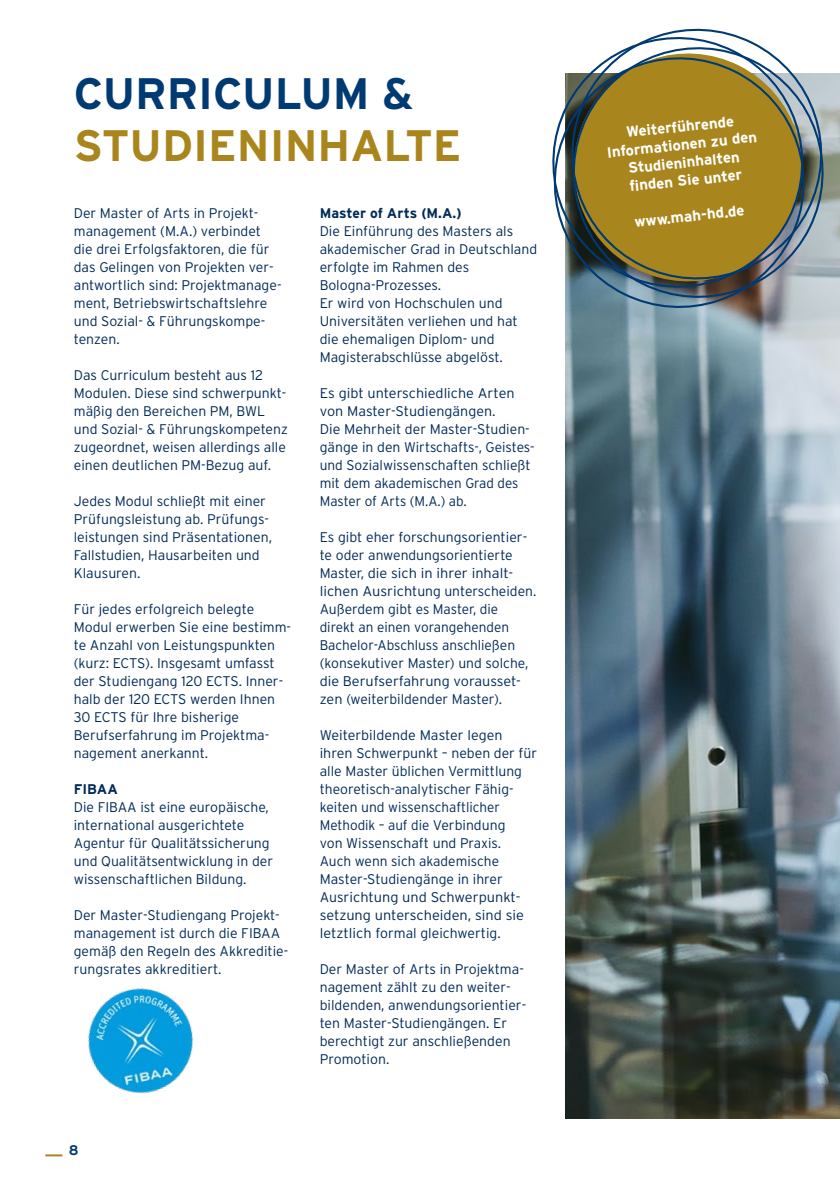
<style>
.page{position:relative;width:840px;height:1191px;background:#fff}
.page>*{position:absolute;margin:0;border:0;box-sizing:border-box;transform-origin:0 0}
.t1{font:700 44px "Interstate";color:#a9861d}
.t2{font:700 44px "Interstate";color:#003a73}
.t3{font:700 15px/18px "Interstate";color:#fff;text-align:center}
.t4{font:300 14px/18px "Interstate";color:#002a58}
.t5{font:700 14px "Interstate";color:#002a58}
.t6{font:700 14px "Interstate";color:#003a73}
</style>
<div class="page">
<svg style="left:45px;top:1154px;width:17px;height:2px"></svg>
<img style="left:565px;top:314px;width:274px;height:804px">
<svg style="left:650px;top:28px;width:189px;height:268px"></svg>
<svg style="left:552px;top:38px;width:271px;height:286px;background:#998f5f"></svg>
<img style="left:88px;top:988px;width:106px;height:106px">
<h1 class="t2" style="left:74px;top:69px;width:341px">CURRICULUM &amp;</h1>
<h1 class="t1" style="left:74px;top:121px;width:389px">STUDIENINHALTE</h1>
<p class="t4" style="left:74px;top:204px;width:209px">Der Master of Arts in Projekt&shy;management (M.A.) verbindet die drei Erfolgsfaktoren, die für das Gelingen von Projekten ver&shy;antwortlich sind: Projektmanage&shy;ment, Betriebswirtschaftslehre und Sozial- &amp; Führungskompe&shy;tenzen.</p>
<p class="t4" style="left:74px;top:366px;width:215px">Das Curriculum besteht aus 12<br>Modulen. Diese sind schwerpunkt&shy;mäßig den Bereichen PM, BWL und Sozial- &amp; Führungskompetenz zugeordnet, weisen allerdings alle einen deutlichen PM-Bezug auf.</p>
<p class="t4" style="left:74px;top:492px;width:200px">Jedes Modul schließt mit einer<br>Prüfungsleistung ab. Prüfungs&shy;leistungen sind Präsentationen,<br>Fallstudien, Hausarbeiten und<br>Klausuren.</p>
<p class="t4" style="left:74px;top:600px;width:219px">Für jedes erfolgreich belegte<br>Modul erwerben Sie eine bestimm&shy;te Anzahl von Leistungspunkten (kurz: ECTS). Insgesamt umfasst der Studiengang 120 ECTS. Inner&shy;halb der 120 ECTS werden Ihnen<br>30 ECTS für Ihre bisherige<br>Berufserfahrung im Projektma&shy;nagement anerkannt.</p>
<p class="t5" style="left:74px;top:781px;width:46px">FIBAA</p>
<p class="t4" style="left:74px;top:798px;width:201px">Die FIBAA ist eine europäische, international ausgerichtete<br>Agentur für Qualitätssicherung und Qualitätsentwicklung in der wissenschaftlichen Bildung.</p>
<p class="t4" style="left:74px;top:906px;width:216px">Der Master-Studiengang Projekt&shy;management ist durch die FIBAA gemäß den Regeln des Akkreditie&shy;rungsrates akkreditiert.</p>
<p class="t5" style="left:319px;top:205px;width:143px">Master of Arts (M.A.)</p>
<p class="t4" style="left:319px;top:222px;width:219px">Die Einführung des Masters als akademischer Grad in Deutschland erfolgte im Rahmen des<br>Bologna-Prozesses.<br>Er wird von Hochschulen und<br>Universitäten verliehen und hat die ehemaligen Diplom- und<br>Magisterabschlüsse abgelöst.</p>
<p class="t4" style="left:319px;top:384px;width:216px">Es gibt unterschiedliche Arten von Master-Studiengängen.<br>Die Mehrheit der Master-Studien&shy;gänge in den Wirtschafts-, Geistes&shy;und Sozialwissenschaften schließt mit dem akademischen Grad des<br>Master of Arts (M.A.) ab.</p>
<p class="t4" style="left:319px;top:528px;width:218px">Es gibt eher forschungsorientier&shy;te oder anwendungsorientierte Master, die sich in ihrer inhalt&shy;lichen Ausrichtung unterscheiden.<br>Außerdem gibt es Master, die direkt an einen vorangehenden Bachelor-Abschluss anschließen (konsekutiver Master) und solche, die Berufserfahrung vorausset&shy;zen (weiterbildender Master).</p>
<p class="t4" style="left:319px;top:726px;width:219px">Weiterbildende Master legen ihren Schwerpunkt – neben der für alle Master üblichen Vermittlung theoretisch-analytischer Fähig&shy;keiten und wissenschaftlicher<br>Methodik – auf die Verbindung<br>von Wissenschaft und Praxis.<br>Auch wenn sich akademische<br>Master-Studiengänge in ihrer<br>Ausrichtung und Schwerpunkt&shy;setzung unterscheiden, sind sie letztlich formal gleichwertig.</p>
<p class="t4" style="left:319px;top:960px;width:208px">Der Master of Arts in Projektma&shy;nagement zählt zu den weiter&shy;bildenden, anwendungsorientier&shy;ten Master-Studiengängen. Er berechtigt zur anschließenden<br>Promotion.</p>
<p class="t6" style="left:69px;top:1142px;width:11px">8</p>
<p class="t3" style="left:603px;top:125px;width:152px;rotate:-6deg">Weiterführende<br>Informationen zu den<br>Studieninhalten finden Sie unter</p>
<p class="t3" style="left:633px;top:213px;width:112px;rotate:-6deg">www.mah-hd.de</p>
</div>
